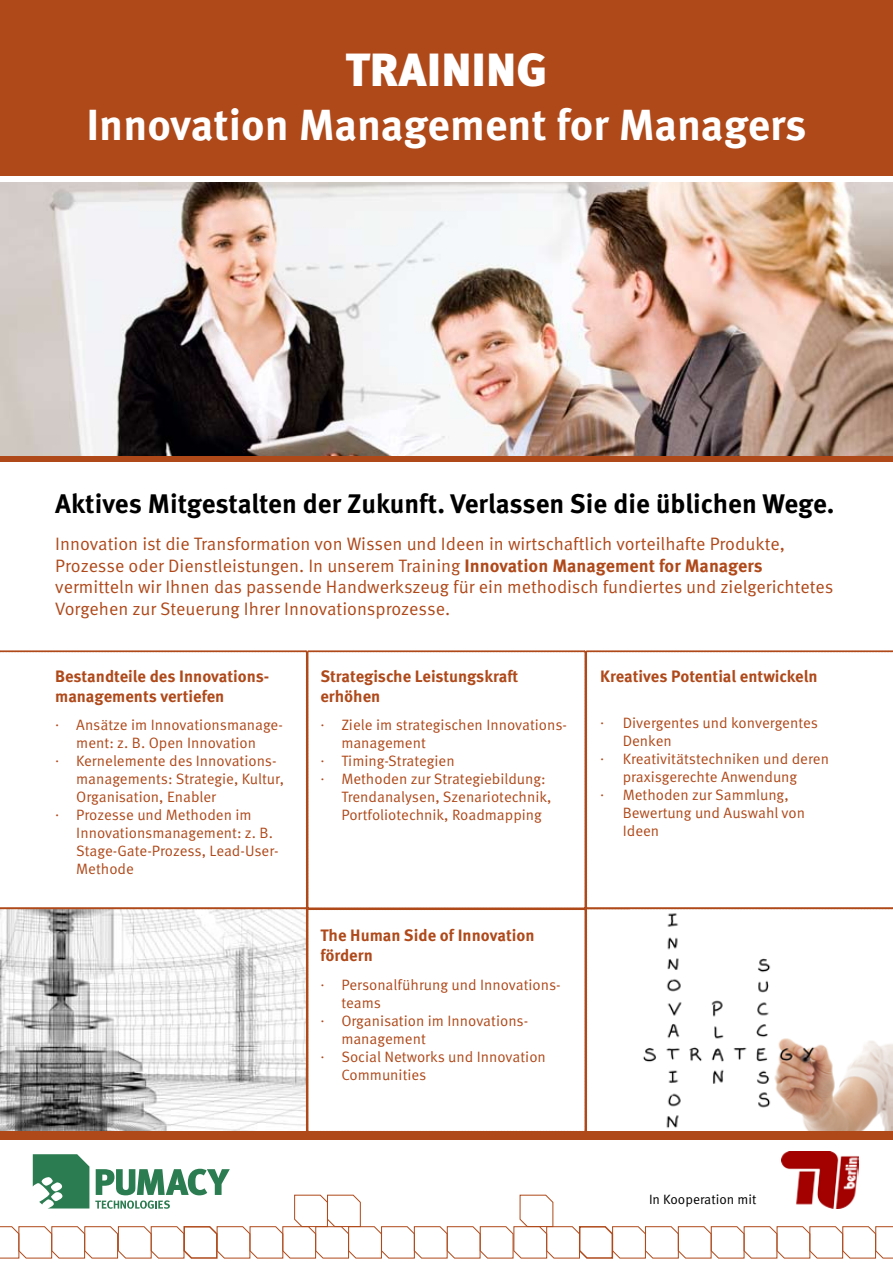
<style>
.page{position:relative;width:893px;height:1263px;background:#fff}
.page>*{position:absolute;margin:0;border:0;box-sizing:border-box;transform-origin:0 0}
.t1{font:900 46.5px "Meta OT";color:#fff}
.t2{font:700 43.5px "Meta OT";color:#fff}
.t3{font:700 26.85px "Meta OT";color:#000}
.t4{font:18px/21.6px "Meta OT";color:#af491a}
.t5{font:700 16.5px/19.8px "Meta OT";color:#af491a}
.t6{font:15px "Meta OT";color:#af491a}
.t7{font:13.5px "Meta OT";color:#000}
.s1{font-weight:700}
.s2{font-family:"Helvetica Neue"}
</style>
<div class="page">
<svg style="left:308px;top:650px;width:277px;height:258px"></svg>
<svg style="left:308px;top:908px;width:277px;height:223px"></svg>
<svg style="left:585px;top:650px;width:308px;height:257px"></svg>
<svg style="left:0;top:650px;width:308px;height:257px"></svg>
<svg style="left:0;top:907px;width:308px;height:224px"></svg>
<svg style="left:585px;top:907px;width:308px;height:224px"></svg>
<img style="left:0;top:182px;width:893px;height:274px">
<div style="left:0;top:1131px;width:893px;height:8px;background:#af491a"></div>
<div style="left:0;top:456px;width:893px;height:6px;background:#af491a"></div>
<div style="left:0;top:0;width:893px;height:180px;background:#af491a"></div>
<img style="left:783px;top:1151px;width:53px;height:3px">
<svg style="left:0;top:1154px;width:893px;height:105px"></svg>
<div style="left:0;top:176px;width:893px;height:5px;background:#fff"></div>
<h1 class="t1" style="left:345px;top:41px;width:203px">TRAINING</h1>
<h2 class="t2" style="left:86px;top:97px;width:722px">Innovation Management for Managers</h2>
<h3 class="t3" style="left:55px;top:487px;width:781px">Aktives Mitgestalten der Zukunft. Verlassen Sie die üblichen Wege.</h3>
<p class="t4" style="left:55px;top:533px;width:780px">Innovation ist die Transformation von Wissen und Ideen in wirtschaftlich vorteilhafte Produkte, Prozesse oder Dienstleistungen. In unserem Training <span class="s1">Innovation Management for Managers </span>vermitteln wir Ihnen das passende Handwerkszeug für ein methodisch fundiertes und zielgerichtetes Vorgehen zur Steuerung Ihrer Innovationsprozesse.</p>
<p class="t5" style="left:55px;top:666px;width:216px">Bestandteile des Innovations&shy;managements vertiefen</p>
<p class="t6" style="left:55px;top:716px;width:229px"><span class="s2">·</span> Ansätze im Innovationsmanage-</p>
<p class="t6" style="left:76px;top:734px;width:181px">ment: z. B. Open Innovation</p>
<p class="t6" style="left:55px;top:752px;width:223px"><span class="s2">·</span> Kernelemente des Innovations-</p>
<p class="t6" style="left:76px;top:770px;width:209px">managements: Strategie, Kultur,</p>
<p class="t6" style="left:76px;top:788px;width:141px">Organisation, Enabler</p>
<p class="t6" style="left:55px;top:806px;width:198px"><span class="s2">·</span> Prozesse und Methoden im</p>
<p class="t6" style="left:76px;top:824px;width:198px">Innovationsmanagement: z. B.</p>
<p class="t6" style="left:76px;top:842px;width:204px">Stage-Gate-Prozess, Lead-User-</p>
<p class="t6" style="left:76px;top:860px;width:59px">Methode</p>
<p class="t5" style="left:320px;top:666px;width:200px">Strategische Leistungskraft erhöhen</p>
<p class="t6" style="left:320px;top:716px;width:248px"><span class="s2">·</span> Ziele im strategischen Innovations-</p>
<p class="t6" style="left:341px;top:734px;width:86px">management</p>
<p class="t6" style="left:320px;top:752px;width:136px"><span class="s2">·</span> Timing-Strategien</p>
<p class="t6" style="left:320px;top:770px;width:227px"><span class="s2">·</span> Methoden zur Strategiebildung:</p>
<p class="t6" style="left:341px;top:788px;width:212px">Trendanalysen, Szenariotechnik,</p>
<p class="t6" style="left:341px;top:806px;width:202px">Portfoliotechnik, Roadmapping</p>
<p class="t5" style="left:600px;top:666px;width:219px">Kreatives Potential entwickeln</p>
<p class="t6" style="left:600px;top:714px;width:219px"><span class="s2">·</span> Divergentes und konvergentes</p>
<p class="t6" style="left:623px;top:732px;width:51px">Denken</p>
<p class="t6" style="left:600px;top:750px;width:230px"><span class="s2">·</span> Kreativitätstechniken und deren</p>
<p class="t6" style="left:623px;top:768px;width:176px">praxisgerechte Anwendung</p>
<p class="t6" style="left:600px;top:786px;width:190px"><span class="s2">·</span> Methoden zur Sammlung,</p>
<p class="t6" style="left:623px;top:804px;width:184px">Bewertung und Auswahl von</p>
<p class="t6" style="left:623px;top:822px;width:38px">Ideen</p>
<p class="t5" style="left:320px;top:926px;width:216px">The Human Side of Innovation fördern</p>
<p class="t6" style="left:320px;top:975px;width:242px"><span class="s2">·</span> Personalführung und Innovations-</p>
<p class="t6" style="left:341px;top:993px;width:41px">teams</p>
<p class="t6" style="left:320px;top:1011px;width:209px"><span class="s2">·</span> Organisation im Innovations-</p>
<p class="t6" style="left:341px;top:1029px;width:86px">management</p>
<p class="t6" style="left:320px;top:1047px;width:227px"><span class="s2">·</span> Social Networks und Innovation</p>
<p class="t6" style="left:341px;top:1065px;width:87px">Communities</p>
<p class="t7" style="left:649px;top:1191px;width:109px">In Kooperation mit</p>
</div>
